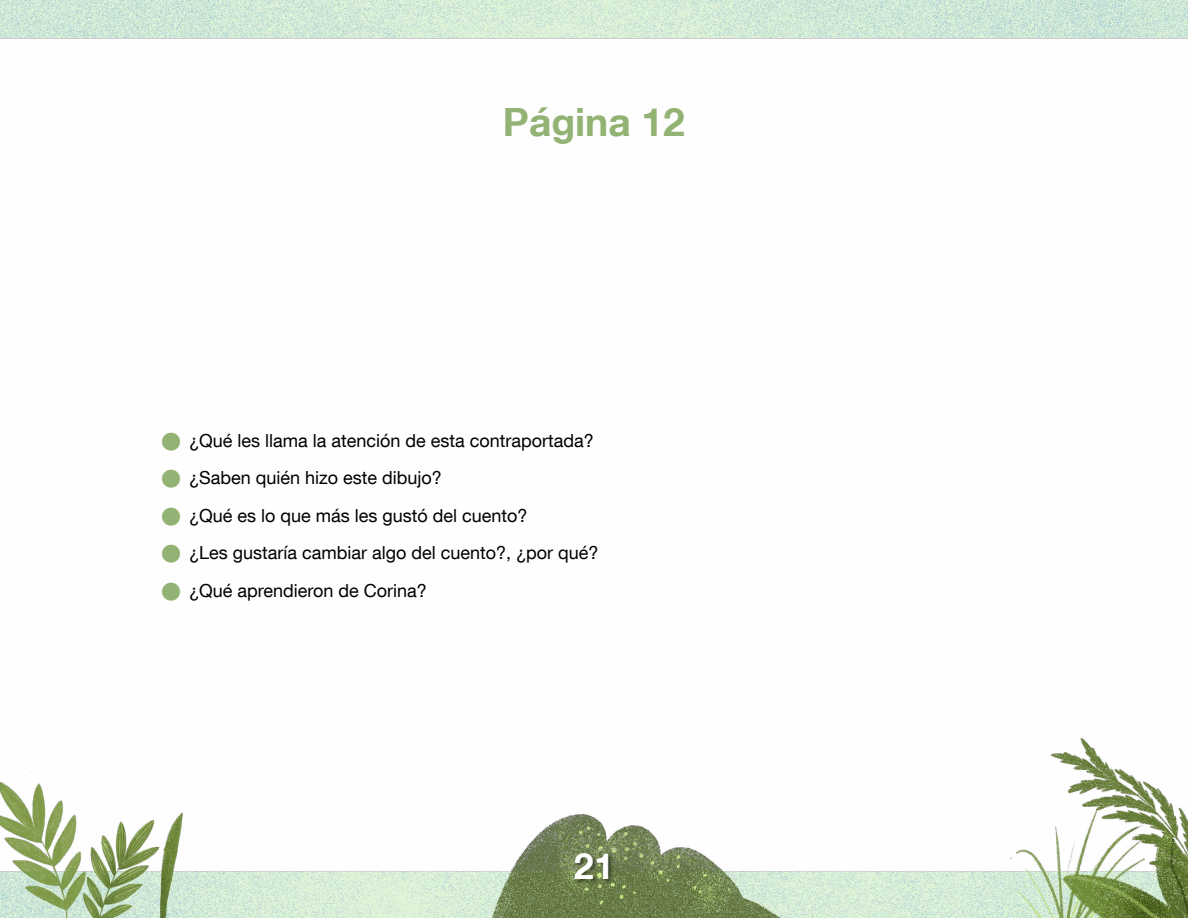
<style>
.page{position:relative;width:1188px;height:918px;background:#fff}
.page>*{position:absolute;margin:0;border:0;box-sizing:border-box;transform-origin:0 0}
.Titulo_nivel_1_resaltado{font:700 39px "Helvetica Neue LT Com";color:#93b374}
.t1{font:700 36px "Helvetica Neue LT Com";color:#fff}
.t2{font:18px "Helvetica Neue LT Com";color:#000}
</style>
<div class="page">
<img style="left:0;top:0;width:1188px;height:918px">
<div style="left:573px;top:852px;width:41px;height:32px;background:#000;opacity:.5"></div>
<svg style="left:162px;top:432px;width:18px;height:19px"></svg>
<svg style="left:162px;top:470px;width:18px;height:18px"></svg>
<svg style="left:162px;top:507px;width:18px;height:19px"></svg>
<svg style="left:162px;top:545px;width:18px;height:18px"></svg>
<svg style="left:162px;top:582px;width:18px;height:19px"></svg>
<p class="Titulo_nivel_1_resaltado" style="left:503px;top:97px;width:184px">Página 12</p>
<p class="t2" style="left:189px;top:429px;width:406px">¿Qué les llama la atención de esta contraportada?</p>
<p class="t2" style="left:189px;top:467px;width:254px">¿Saben quién hizo este dibujo?</p>
<p class="t2" style="left:189px;top:504px;width:340px">¿Qué es lo que más les gustó del cuento?</p>
<p class="t2" style="left:189px;top:542px;width:411px">¿Les gustaría cambiar algo del cuento?, ¿por qué?</p>
<p class="t2" style="left:189px;top:579px;width:239px">¿Qué aprendieron de Corina?</p>
<h2 class="t1" style="left:574px;top:843px;width:42px">21</h2>
</div>
